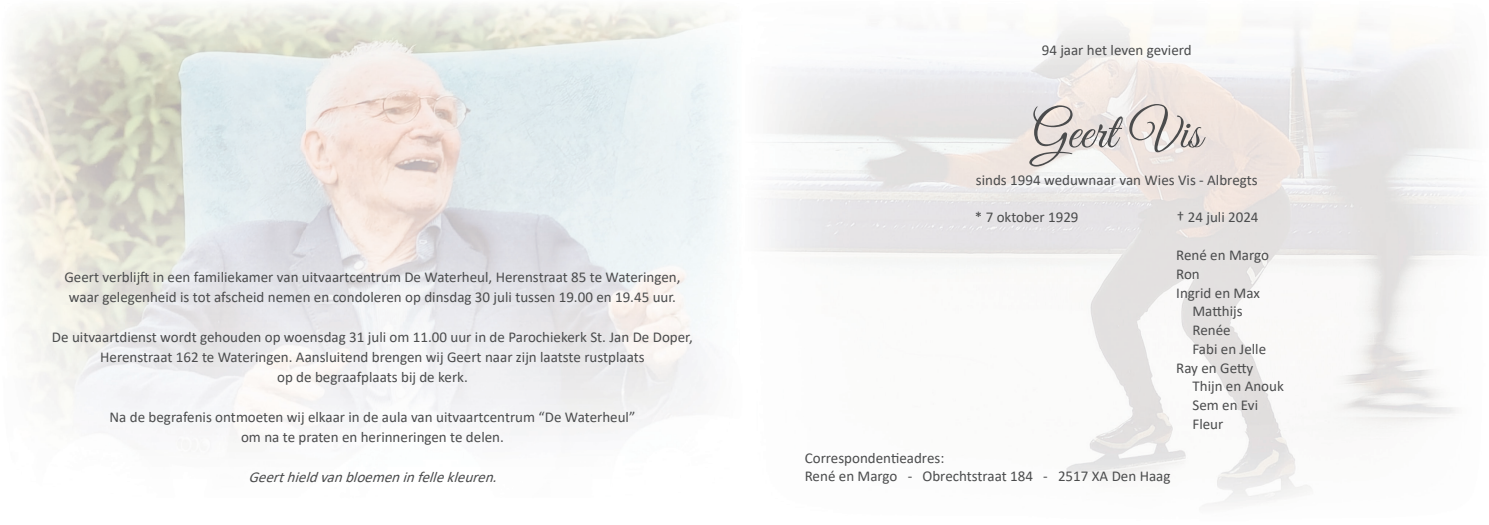
<style>
.page{position:relative;width:1489px;height:525px;background:#fff}
.page>*{position:absolute;margin:0;border:0;box-sizing:border-box;transform-origin:0 0}
.t1{font:51.25px "Great Vibes";color:#4b4c4d}
.t2{font:15px/20px "Calibri";color:#4b4c4d}
.t3{font:italic 15px "Calibri";color:#4b4c4d}
</style>
<div class="page">
<img style="left:7px;top:4px;width:1464px;height:502px">
<p class="t2" style="left:64px;top:266px;width:617px">Geert verblijft in een familiekamer van uitvaartcentrum De Waterheul, Herenstraat 85 te Wateringen, waar gelegenheid is tot afscheid nemen en condoleren op dinsdag 30 juli tussen 19.00 en 19.45 uur.</p>
<p class="t2" style="left:52px;top:326px;width:642px;text-align:center">De uitvaartdienst wordt gehouden op woensdag 31 juli om 11.00 uur in de Parochiekerk St. Jan De Doper,<br>Herenstraat 162 te Wateringen. Aansluitend brengen wij Geert naar zijn laatste rustplaats<br>op de begraafplaats bij de kerk.</p>
<p class="t2" style="left:110px;top:406px;width:527px;text-align:center">Na de begrafenis ontmoeten wij elkaar in de aula van uitvaartcentrum “De Waterheul” om na te praten en herinneringen te delen.</p>
<p class="t3" style="left:248px;top:466px;width:255px">Geerthieldvanbloemeninfellekleuren.</p>
<p class="t2" style="left:1041px;top:39px;width:151px">94 jaar het leven gevierd</p>
<h1 class="t1" style="left:1031px;top:104px;width:171px">Geert Vis</h1>
<p class="t2" style="left:975px;top:169px;width:283px">sinds 1994 weduwnaar van Wies Vis - Albregts</p>
<p class="t2" style="left:974px;top:207px;width:105px">* 7 oktober 1929</p>
<p class="t2" style="left:1176px;top:207px;width:83px">† 24 juli 2024</p>
<p class="t2" style="left:1176px;top:244px;width:94px">René en Margo</p>
<p class="t2" style="left:1176px;top:263px;width:25px">Ron</p>
<p class="t2" style="left:1176px;top:282px;width:85px">Ingrid en Max</p>
<p class="t2" style="left:1192px;top:301px;width:52px">Matthijs</p>
<p class="t2" style="left:1192px;top:319px;width:40px">Renée</p>
<p class="t2" style="left:1192px;top:338px;width:75px">Fabi en Jelle</p>
<p class="t2" style="left:1176px;top:357px;width:79px">Ray en Getty</p>
<p class="t2" style="left:1192px;top:376px;width:93px">Thijn en Anouk</p>
<p class="t2" style="left:1192px;top:394px;width:67px">Sem en Evi</p>
<p class="t2" style="left:1192px;top:413px;width:32px">Fleur</p>
<p class="t2" style="left:804px;top:447px;width:367px;line-height:18.8px">Correspondentieadres:<br>René en Margo - Obrechtstraat 184 - 2517 XA Den Haag</p>
</div>
